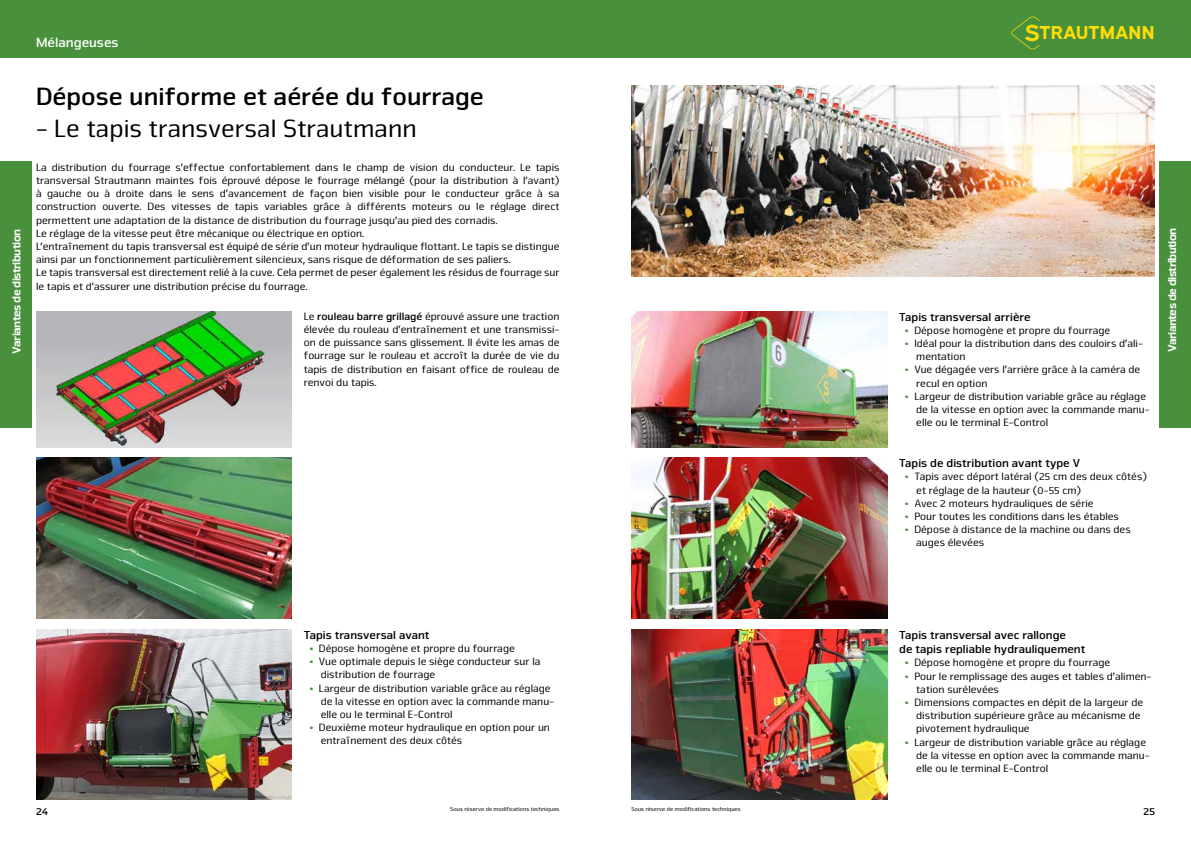
<style>
.page{position:relative;width:1191px;height:842px;background:#fff}
.page>*{position:absolute;margin:0;border:0;box-sizing:border-box;transform-origin:0 0}
.t1{font:700 26px "Nuri Pro";color:#000}
.t2{font:26px "Nuri Pro";color:#000}
.t3{font:700 18.7px "Expressway Rg";color:#ffdd06}
.t4{font:700 14px "Nuri Pro";color:#fff}
.t5{font:700 12px/14.4px "Nuri Pro";color:#000}
.t6{font:900 12px "Nuri Pro";letter-spacing:-.05em;color:#fff}
.t7{font:11px/13.2px "Nuri Pro";color:#000}
.t8{font:700 11px "Nuri Pro";color:#000}
.t9{font:6px "Nuri Pro";color:#000}
.s1{font-weight:700}
.s2{font-size:23.4px}
.s3{font-weight:700;color:#48903c}
</style>
<div class="page">
<div style="left:0;top:0;width:1191px;height:57px;background:#48903c"></div>
<svg style="left:1011px;top:16px;width:28px;height:33px"></svg>
<div style="left:0;top:162px;width:31px;height:266px;background:#48903c"></div>
<img style="left:36px;top:629px;width:256px;height:170px">
<img style="left:631px;top:311px;width:256px;height:136px">
<img style="left:36px;top:458px;width:256px;height:161px">
<img style="left:36px;top:311px;width:256px;height:136px">
<img style="left:631px;top:629px;width:256px;height:170px">
<img style="left:631px;top:458px;width:256px;height:161px">
<div style="left:1159px;top:162px;width:32px;height:266px;background:#48903c"></div>
<img style="left:631px;top:85px;width:524px;height:191px">
<p class="t6" style="left:9px;top:354px;width:126px;rotate:-90deg">Variantes de distribution</p>
<p class="t4" style="left:36px;top:34px;width:84px">Mélangeuses</p>
<h1 class="t1" style="left:36px;top:81px;width:449px">Dépose uniforme et aérée du fourrage</h1>
<h1 class="t2" style="left:36px;top:113px;width:382px">- Le tapis transversal Strautmann</h1>
<p class="t7" style="left:36px;top:161px;width:525px">La distribution du fourrage s’effectue confortablement dans le champ de vision du conducteur. Le tapis transversal Strautmann maintes fois éprouvé dépose le fourrage mélangé (pour la distribution à l’avant) à gauche ou à droite dans le sens d’avancement de façon bien visible pour le conducteur grâce à sa construction ouverte. Des vitesses de tapis variables grâce à différents moteurs ou le réglage direct permettent une adaptation de la distance de distribution du fourrage jusqu’au pied des cornadis.<br>Le réglage de la vitesse peut être mécanique ou électrique en option.<br>L’entraînement du tapis transversal est équipé de série d’un moteur hydraulique flottant. Le tapis se distingue ainsi par un fonctionnement particulièrement silencieux, sans risque de déformation de ses paliers.<br>Le tapis transversal est directement relié à la cuve. Cela permet de peser également les résidus de fourrage sur le tapis et d’assurer une distribution précise du fourrage.</p>
<p class="t7" style="left:304px;top:310px;width:257px;text-align:justify">Le <span class="s1">rouleau barre grillagé</span> éprouvé assure une traction élevée du rouleau d’entraînement et une transmissi&shy;on de puissance sans glissement. Il évite les amas de fourrage sur le rouleau et accroît la durée de vie du tapis de distribution en faisant office de rouleau de renvoi du tapis.</p>
<h2 class="t3" style="left:1024px;top:18px;width:132px"><span class="s2">S</span>TRAUTMANN</h2>
<p class="t5" style="left:899px;top:309px;width:133px">Tapis transversal arrière</p>
<p class="t7" style="left:905px;top:324px;width:207px"><span class="s3">•</span> Dépose homogène et propre du fourrage</p>
<p class="t7" style="left:916px;top:337px;width:228px;text-indent:-11px"><span class="s3">•</span> Idéal pour la distribution dans des couloirs d’ali&shy;mentation</p>
<p class="t7" style="left:916px;top:363px;width:225px;text-indent:-11px"><span class="s3">•</span> Vue dégagée vers l’arrière grâce à la caméra de recul en option</p>
<p class="t7" style="left:916px;top:390px;width:235px;text-indent:-11px"><span class="s3">•</span> Largeur de distribution variable grâce au réglage de la vitesse en option avec la commande manu&shy;elle ou le terminal E-Control</p>
<p class="t5" style="left:899px;top:456px;width:182px">Tapis de distribution avant type V</p>
<p class="t7" style="left:916px;top:470px;width:232px;text-indent:-11px"><span class="s3">•</span> Tapis avec déport latéral (25 cm des deux côtés) et réglage de la hauteur (0-55 cm)</p>
<p class="t7" style="left:905px;top:497px;width:190px"><span class="s3">•</span> Avec 2 moteurs hydrauliques de série</p>
<p class="t7" style="left:905px;top:510px;width:215px"><span class="s3">•</span> Pour toutes les conditions dans les étables</p>
<p class="t7" style="left:916px;top:523px;width:216px;text-indent:-11px"><span class="s3">•</span> Dépose à distance de la machine ou dans des auges élevées</p>
<p class="t6" style="left:1165px;top:352px;width:126px;rotate:-90deg">Variantes de distribution</p>
<p class="t5" style="left:304px;top:627px;width:127px">Tapis transversal avant</p>
<p class="t7" style="left:309px;top:642px;width:207px"><span class="s3">•</span> Dépose homogène et propre du fourrage</p>
<p class="t7" style="left:321px;top:655px;width:221px;text-indent:-11px"><span class="s3">•</span> Vue optimale depuis le siège conducteur sur la distribution de fourrage</p>
<p class="t7" style="left:321px;top:681px;width:235px;text-indent:-11px"><span class="s3">•</span> Largeur de distribution variable grâce au réglage de la vitesse en option avec la commande manu&shy;elle ou le terminal E-Control</p>
<p class="t7" style="left:321px;top:721px;width:231px;text-indent:-11px"><span class="s3">•</span> Deuxième moteur hydraulique en option pour un entraînement des deux côtés</p>
<p class="t5" style="left:899px;top:627px;width:188px">Tapis transversal avec rallonge<br>de tapis repliable hydrauliquement</p>
<p class="t7" style="left:905px;top:656px;width:207px"><span class="s3">•</span> Dépose homogène et propre du fourrage</p>
<p class="t7" style="left:916px;top:669px;width:237px;text-indent:-11px"><span class="s3">•</span> Pour le remplissage des auges et tables d’alimen&shy;tation surélevées</p>
<p class="t7" style="left:916px;top:696px;width:228px;text-indent:-11px"><span class="s3">•</span> Dimensions compactes en dépit de la largeur de distribution supérieure grâce au mécanisme de pivotement hydraulique</p>
<p class="t7" style="left:916px;top:735px;width:235px;text-indent:-11px"><span class="s3">•</span> Largeur de distribution variable grâce au réglage de la vitesse en option avec la commande manu&shy;elle ou le terminal E-Control</p>
<p class="t9" style="left:450px;top:805px;width:111px">Sous réserve de modifications techniques</p>
<p class="t9" style="left:631px;top:805px;width:111px">Sous réserve de modifications techniques</p>
<p class="t8" style="left:36px;top:804px;width:14px">24</p>
<p class="t8" style="left:1143px;top:804px;width:13px">25</p>
</div>
